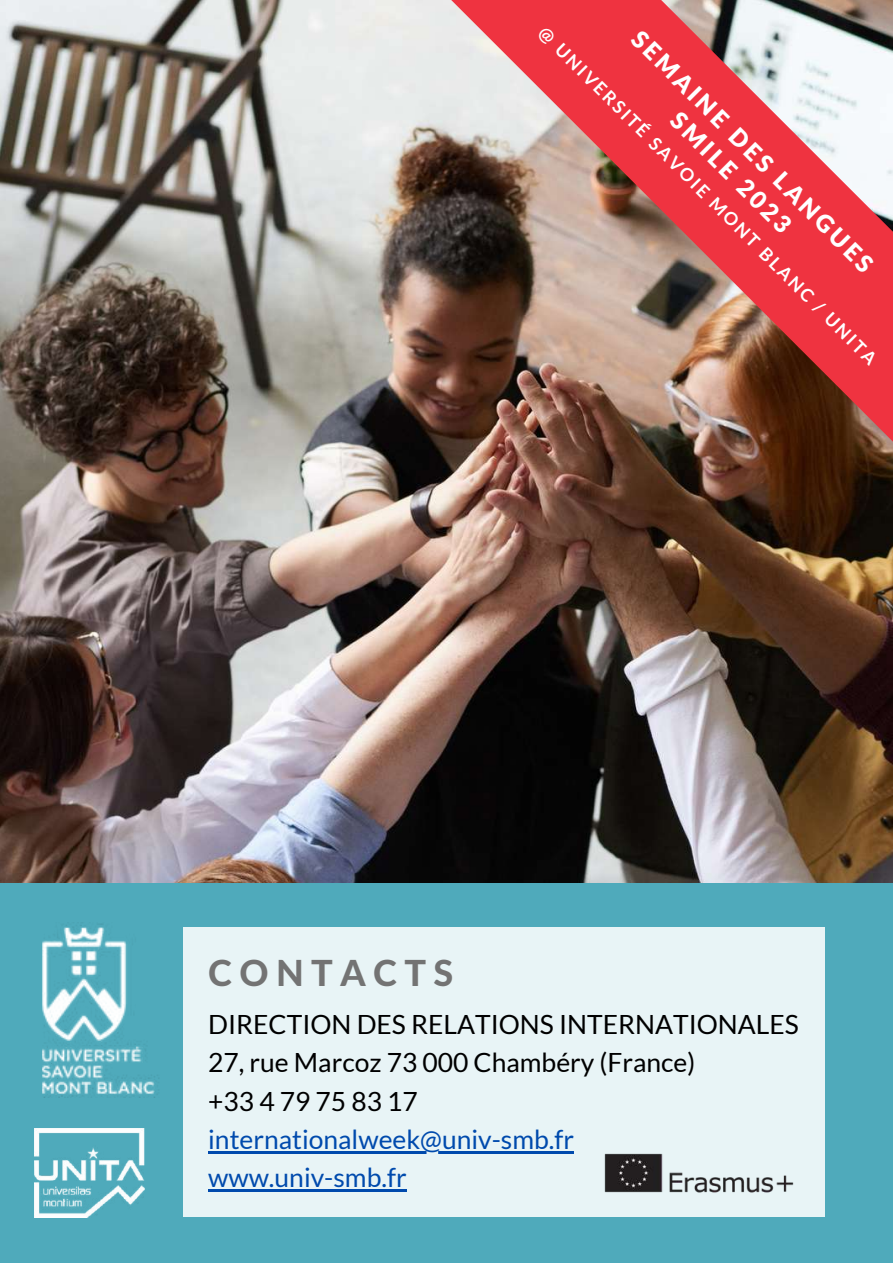
<style>
.page{position:relative;width:893px;height:1264px;background:#fff}
.page>*{position:absolute;margin:0;border:0;box-sizing:border-box;transform-origin:0 0}
.t1{font:800 36px "Lato Latin";letter-spacing:.205em;color:#737373}
.t2{font:26.4px/38.2px "Lato";color:#000}
.t3{font:26.4px/38.2px "Lato";color:#004aad}
.t4{font:900 24px/30.3px "Lato Latin";color:#fff;text-align:center}
.t5{font:700 18px "Lato";color:#fff}
</style>
<div class="page">
<img style="left:0;top:0;width:892px;height:883px">
<div style="left:0;top:883px;width:892px;height:379px;background:#4faabb"></div>
<img style="left:418px;top:0;width:474px;height:488px">
<img style="left:34px;top:1128px;width:110px;height:89px">
<div style="left:183px;top:926px;width:642px;height:290px;background:#e8f4f6"></div>
<img style="left:604px;top:1153px;width:190px;height:40px">
<img style="left:42px;top:924px;width:113px;height:173px">
<hr style="left:208px;top:1150px;width:366px;height:3px;background:#004aad">
<hr style="left:208px;top:1189px;width:198px;height:2px;background:#004aad">
<p class="t5" style="left:550px;top:22px;width:470px;rotate:45deg">@ UNIVERSITÉ SAVOIE MONT BLANC / UNITA</p>
<p class="t4" style="left:645px;top:25px;width:331px;rotate:45deg">SEMAINE DES LANGUES<br>SMILE 2023</p>
<h1 class="t1" style="left:208px;top:956px;width:247px">CONTACTS</h1>
<p class="t2" style="left:208px;top:1004px;width:592px">DIRECTION DES RELATIONS INTERNATIONALES<br>27, rue Marcoz 73 000 Chambéry (France)<br>+33 4 79 75 83 17</p>
<p class="t3" style="left:208px;top:1119px;width:367px">internationalweek@univ-smb.fr www.univ-smb.fr</p>
</div>
